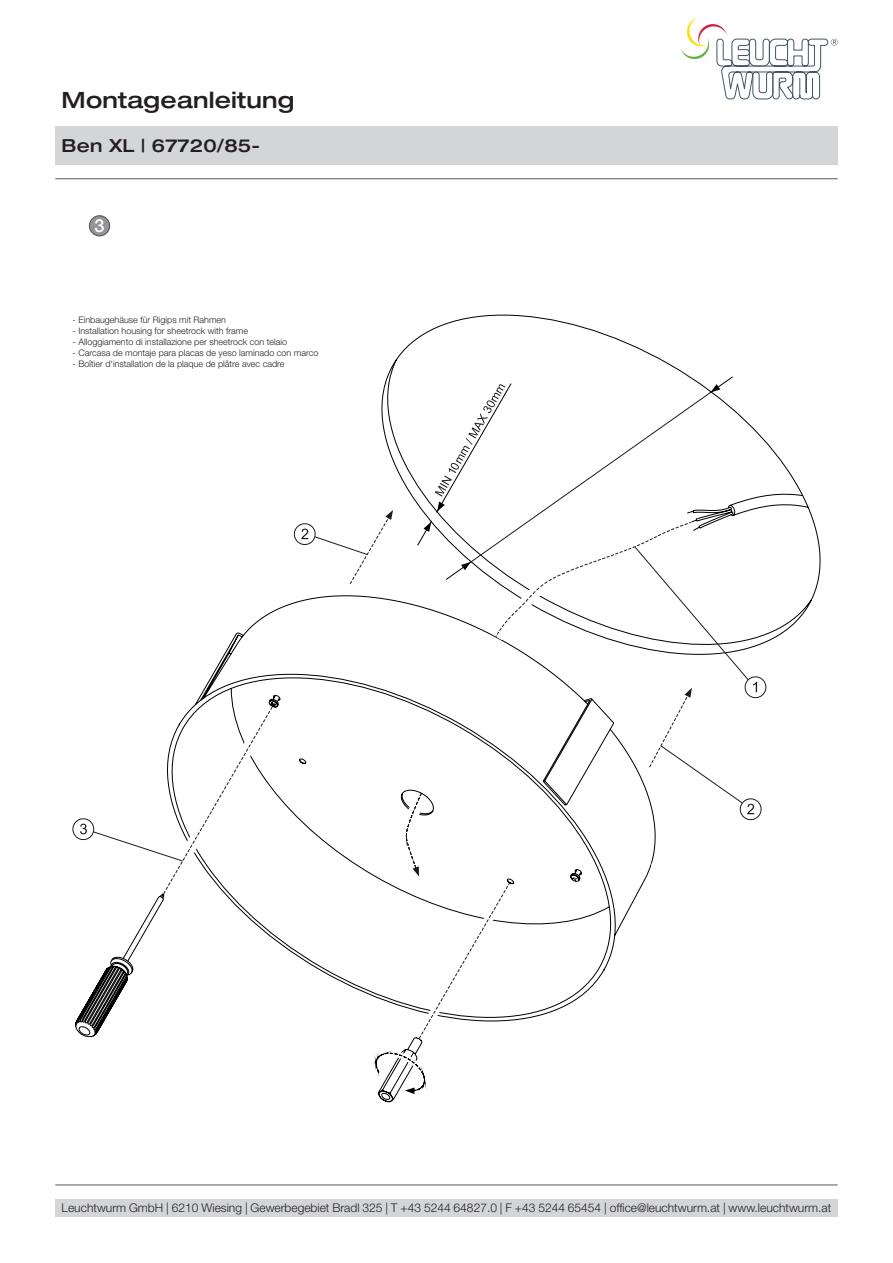
<style>
.page{position:relative;width:893px;height:1263px;background:#fff}
.page>*{position:absolute;margin:0;border:0;box-sizing:border-box;transform-origin:0 0}
.t1{font:500 expanded 22.5px "Helvetica Neue LT Pro";letter-spacing:.01em;color:#231f20}
.t2{font:500 expanded 18px "Helvetica Neue LT Pro";letter-spacing:.01em;color:#231f20}
.t3{font:500 18px "Helvetica Neue LT Pro";color:#fff}
.t4{font:300 12px "Helvetica Neue LT Pro";color:#231f20}
.t5{font:300 9px "Helvetica Neue LT Pro";color:#231f20}
</style>
<div class="page">
<div style="left:55px;top:126px;width:783px;height:39px;background:#d4d5d7"></div>
<div style="left:55px;top:1199px;width:783px;height:17px;background:#d4d5d7"></div>
<svg style="left:681px;top:18px;width:157px;height:81px"></svg>
<hr style="left:55px;top:1184px;width:783px;height:1px;background:#57585a">
<hr style="left:55px;top:178px;width:783px;height:1px;background:#57585a">
<div style="left:89px;top:216px;width:21px;height:20px;background:#939598;border-radius:50%"></div>
<div style="left:89px;top:215px;width:21px;height:21px;border:1px solid #57585a;border-radius:50%"></div>
<svg style="left:88px;top:314px;width:733px;height:724px"></svg>
<svg style="left:288px;top:694px;width:294px;height:191px"></svg>
<svg style="left:350px;top:515px;width:399px;height:165px"></svg>
<svg style="left:385px;top:510px;width:8px;height:10px"></svg>
<svg style="left:649px;top:676px;width:119px;height:146px"></svg>
<svg style="left:292px;top:523px;width:76px;height:32px"></svg>
<svg style="left:72px;top:691px;width:216px;height:346px"></svg>
<svg style="left:375px;top:780px;width:146px;height:322px"></svg>
<svg style="left:417px;top:376px;width:316px;height:277px"></svg>
<h1 class="t1" style="left:62px;top:86px;width:234px">Montageanleitung</h1>
<h2 class="t2" style="left:62px;top:134px;width:200px">Ben XL | 67720/85-</h2>
<h2 class="t3" style="left:95px;top:215px;width:12px">3</h2>
<p class="t5" style="left:73px;top:315px;width:155px">- Einbaugehäuse für Rigips mit Rahmen</p>
<p class="t5" style="left:73px;top:325px;width:177px">- Installation housing for sheetrock with frame</p>
<p class="t5" style="left:73px;top:336px;width:216px">- Alloggiamento di installazione per sheetrock con telaio</p>
<p class="t5" style="left:73px;top:347px;width:247px">- Carcasa de montaje para placas de yeso laminado con marco</p>
<p class="t5" style="left:73px;top:358px;width:214px">- Boîtier d‘installation de la plaque de plâtre avec cadre</p>
<h3 class="t4" style="left:62px;top:1200px;width:771px">Leuchtwurm GmbH | 6210 Wiesing | Gewerbegebiet Bradl 325 | T +43 5244 64827.0 | F +43 5244 65454 | office@leuchtwurm.at | www.leuchtwurm.at</h3>
</div>
